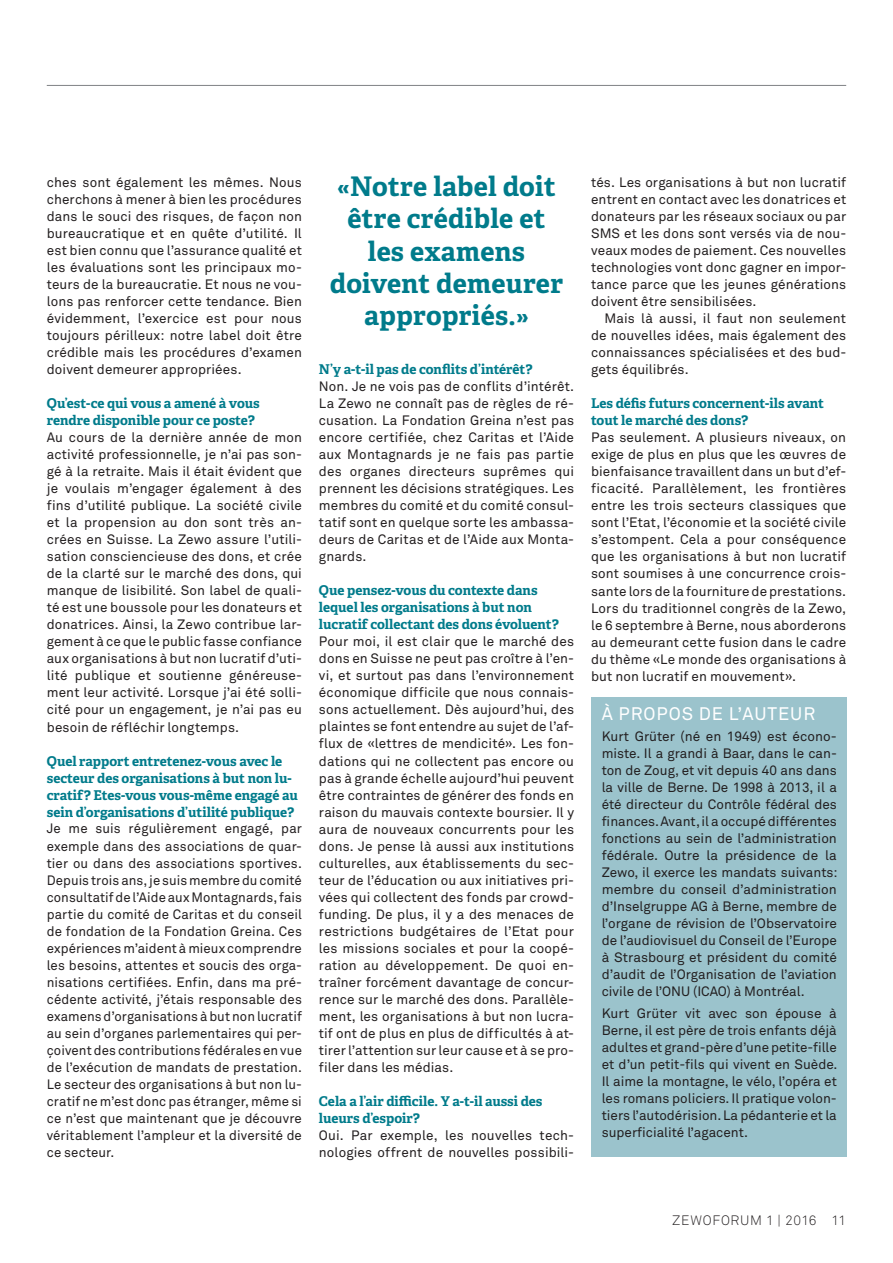
<style>
.page{position:relative;width:893px;height:1263px;background:#fff}
.page>*{position:absolute;margin:0;border:0;box-sizing:border-box;transform-origin:0 0}
.t1{font:700 27px/32.4px "Adelle Basic";letter-spacing:.01em;color:#007b8b;text-align:center}
.t2{font:18px "Akkurat Std";letter-spacing:.05em;color:#fff}
.t3{font:13.5px/17px "Akkurat Std";letter-spacing:.005em;color:#231f20;text-align:justify}
.t4{font:700 13.5px/17px "Adelle Basic";letter-spacing:-.005em;color:#007b8b}
.t5{font:300 13.5px "Akkurat Std";letter-spacing:.045em;color:#231f20}
</style>
<div class="page">
<hr style="left:47px;top:85px;width:799px;height:1px;background:#808285">
<div style="left:591px;top:697px;width:255px;height:460px;background:#9bc3cc"></div>
<p class="t3" style="left:47px;top:174px;width:257px">ches sont également les mêmes. Nous cherchons à mener à bien les procédures dans le souci des risques, de façon non bureaucratique et en quête d’utilité. Il est bien connu que l’assurance qualité et les évaluations sont les principaux mo&shy;teurs de la bureaucratie. Et nous ne vou&shy;lons pas renforcer cette tendance. Bien évidemment, l’exercice est pour nous toujours périlleux: notre label doit être crédible mais les procédures d’examen doivent demeurer appropriées.</p>
<p class="t4" style="left:47px;top:395px;width:215px">Qu’est-ce qui vous a amené à vous rendre disponible pour ce poste?</p>
<p class="t3" style="left:47px;top:429px;width:257px">Au cours de la dernière année de mon activité professionnelle, je n’ai pas son&shy;gé à la retraite. Mais il était évident que je voulais m’engager également à des fins d’utilité publique. La société civile et la propension au don sont très an&shy;crées en Suisse. La Zewo assure l’utili&shy;sation consciencieuse des dons, et crée de la clarté sur le marché des dons, qui manque de lisibilité. Son label de quali&shy;té est une boussole pour les donateurs et donatrices. Ainsi, la Zewo contribue lar&shy;gement à ce que le public fasse confiance aux organisations à but non lucratif d’uti&shy;lité publique et soutienne généreuse&shy;ment leur activité. Lorsque j’ai été solli&shy;cité pour un engagement, je n’ai pas eu besoin de réfléchir longtemps.</p>
<p class="t4" style="left:47px;top:752px;width:253px">Quel rapport entretenez-vous avec le secteur des organisations à but non lu&shy;cratif? Etes-vous vous-même engagé au sein d’organisations d’utilité publique?</p>
<p class="t3" style="left:47px;top:821px;width:257px">Je me suis régulièrement engagé, par exemple dans des associations de quar&shy;tier ou dans des associations sportives.<br>Depuis trois ans, je suis membre du comité consultatif de l’Aide aux Montagnards, fais partie du comité de Caritas et du conseil de fondation de la Fondation Greina. Ces expériences m’aident à mieux comprendre les besoins, attentes et soucis des orga&shy;nisations certifiées. Enfin, dans ma pré&shy;cédente activité, j’étais responsable des examens d’organisations à but non lucratif au sein d’organes parlementaires qui per&shy;çoivent des contributions fédérales en vue de l’exécution de mandats de prestation.<br>Le secteur des organisations à but non lu&shy;cratif ne m’est donc pas étranger, même si ce n’est que maintenant que je découvre véritablement l’ampleur et la diversité de ce secteur.</p>
<h1 class="t1" style="left:330px;top:170px;width:235px">«Notre label doit être crédible et les examens doivent demeurer appropriés.»</h1>
<p class="t4" style="left:319px;top:361px;width:215px">N’y a-t-il pas de conflits d’intérêt?</p>
<p class="t3" style="left:319px;top:378px;width:257px">Non. Je ne vois pas de conflits d’intérêt.<br>La Zewo ne connaît pas de règles de ré&shy;cusation. La Fondation Greina n’est pas encore certifiée, chez Caritas et l’Aide aux Montagnards je ne fais pas partie des organes directeurs suprêmes qui prennent les décisions stratégiques. Les membres du comité et du comité consul&shy;tatif sont en quelque sorte les ambassa&shy;deurs de Caritas et de l’Aide aux Monta&shy;gnards.</p>
<p class="t4" style="left:319px;top:582px;width:241px">Que pensez-vous du contexte dans lequel les organisations à but non lucratif collectant des dons évoluent?</p>
<p class="t3" style="left:319px;top:634px;width:257px">Pour moi, il est clair que le marché des dons en Suisse ne peut pas croître à l’en&shy;vi, et surtout pas dans l’environnement économique difficile que nous connais&shy;sons actuellement. Dès aujourd’hui, des plaintes se font entendre au sujet de l’af&shy;flux de «lettres de mendicité». Les fon&shy;dations qui ne collectent pas encore ou pas à grande échelle aujourd’hui peuvent être contraintes de générer des fonds en raison du mauvais contexte boursier. Il y aura de nouveaux concurrents pour les dons. Je pense là aussi aux institutions culturelles, aux établissements du sec&shy;teur de l’éducation ou aux initiatives pri&shy;vées qui collectent des fonds par crowd&shy;funding. De plus, il y a des menaces de restrictions budgétaires de l’Etat pour les missions sociales et pour la coopé&shy;ration au développement. De quoi en&shy;traîner forcément davantage de concur&shy;rence sur le marché des dons. Parallèle&shy;ment, les organisations à but non lucra&shy;tif ont de plus en plus de difficultés à at&shy;tirer l’attention sur leur cause et à se pro&shy;filer dans les médias.</p>
<p class="t4" style="left:319px;top:1092px;width:225px">Cela a l’air difficile. Y a-t-il aussi des lueurs d’espoir?</p>
<p class="t3" style="left:319px;top:1127px;width:257px">Oui. Par exemple, les nouvelles tech&shy;nologies offrent de nouvelles possibili-</p>
<p class="t3" style="left:591px;top:174px;width:257px">tés. Les organisations à but non lucratif entrent en contact avec les donatrices et donateurs par les réseaux sociaux ou par SMS et les dons sont versés via de nou&shy;veaux modes de paiement. Ces nouvelles technologies vont donc gagner en impor&shy;tance parce que les jeunes générations doivent être sensibilisées.</p>
<p class="t3" style="left:591px;top:310px;width:257px;text-indent:14px">Mais là aussi, il faut non seulement de nouvelles idées, mais également des connaissances spécialisées et des bud&shy;gets équilibrés.</p>
<p class="t4" style="left:591px;top:395px;width:235px">Les défis futurs concernent-ils avant tout le marché des dons?</p>
<p class="t3" style="left:591px;top:430px;width:257px">Pas seulement. A plusieurs niveaux, on exige de plus en plus que les œuvres de bienfaisance travaillent dans un but d’ef&shy;ficacité. Parallèlement, les frontières entre les trois secteurs classiques que sont l’Etat, l’économie et la société civile s’estompent. Cela a pour conséquence que les organisations à but non lucratif sont soumises à une concurrence crois&shy;sante lors de la fourniture de prestations.<br>Lors du traditionnel congrès de la Zewo, le 6 septembre à Berne, nous aborderons au demeurant cette fusion dans le cadre du thème «Le monde des organisations à but non lucratif en mouvement».</p>
<h2 class="t2" style="left:602px;top:703px;width:215px">À PROPOS DE L’AUTEUR</h2>
<p class="t3" style="left:602px;top:728px;width:237px">Kurt Grüter (né en 1949) est écono&shy;miste. Il a grandi à Baar, dans le can&shy;ton de Zoug, et vit depuis 40 ans dans la ville de Berne. De 1998 à 2013, il a été directeur du Contrôle fédéral des finances. Avant, il a occupé différentes fonctions au sein de l’administration fédérale. Outre la présidence de la Zewo, il exerce les mandats suivants: membre du conseil d’administration d’Inselgruppe AG à Berne, membre de l’organe de révision de l’Observatoire de l’audiovisuel du Conseil de l’Europe à Strasbourg et président du comité d’audit de l’Organisation de l’aviation civile de l’ONU (ICAO) à Montréal.</p>
<p class="t3" style="left:602px;top:1005px;width:237px">Kurt Grüter vit avec son épouse à Berne, il est père de trois enfants déjà adultes et grand-père d’une petite-fille et d’un petit-fils qui vivent en Suède.<br>Il aime la montagne, le vélo, l’opéra et les romans policiers. Il pratique volon&shy;tiers l’autodérision. La pédanterie et la superficialité l’agacent.</p>
<p class="t5" style="left:672px;top:1212px;width:175px">ZEWOFORUM 1 | 2016 11</p>
</div>
